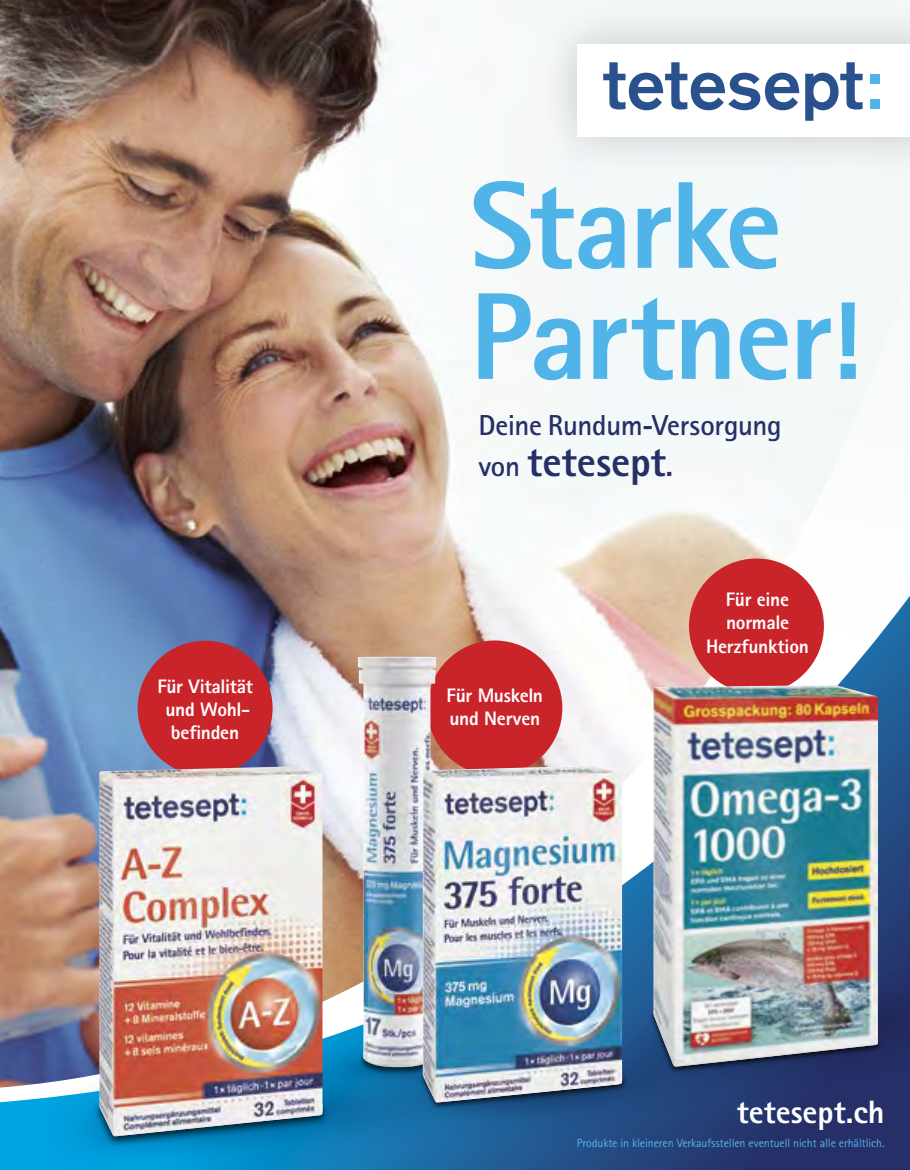
<style>
.page{position:relative;width:910px;height:1170px;background:#fff}
.page>*{position:absolute;margin:0;border:0;box-sizing:border-box;transform-origin:0 0}
.t1{font:800 123.9px/111px "Rotis Sans Serif";letter-spacing:-.025em;color:#51b4e8}
.t2{font:800 41.55px "Rotis Sans Serif";color:#262f67}
.t3{font:800 32.25px "Rotis Sans Serif";color:#fff}
.t4{font:700 28.95px "Rotis Sans Serif";letter-spacing:-.01em;color:#262f67}
.t5{font:800 19.5px/23.2px "Rotis Sans Serif";letter-spacing:-.015em;color:#fff;text-align:center}
.t6{font:12px "Rotis Sans Serif";letter-spacing:-.01em;color:#51b4e8}
.s1{font-size:110.7px}
.s2{font-weight:700;font-size:28.95px}
.s3{font-weight:700;font-size:29.7px}
</style>
<div class="page">
<img style="left:0;top:0;width:534px;height:65px">
<img style="left:0;top:65px;width:910px;height:530px">
<img style="left:0;top:595px;width:910px;height:574px">
<div style="left:689px;top:558px;width:135px;height:135px;background:#ca242b;border-radius:50%"></div>
<div style="left:427px;top:640px;width:135px;height:135px;background:#ca242b;border-radius:50%"></div>
<div style="left:138px;top:640px;width:135px;height:135px;background:#ca242b;border-radius:50%"></div>
<div style="left:534px;top:0;width:376px;height:179px;background:#000;opacity:.2"></div>
<div style="left:577px;top:44px;width:333px;height:92px;background:#fff"></div>
<div style="left:870px;top:74px;width:9px;height:9px;background:#51b4e8"></div>
<div style="left:870px;top:99px;width:9px;height:10px;background:#51b4e8"></div>
<svg style="left:805px;top:62px;width:58px;height:59px"></svg>
<svg style="left:603px;top:62px;width:196px;height:48px"></svg>
<img style="left:622px;top:903px;width:288px;height:266px">
<div style="left:649px;top:1007px;width:234px;height:66px;background:#242d64"></div>
<img style="left:653px;top:685px;width:225px;height:371px">
<img style="left:358px;top:656px;width:78px;height:310px">
<img style="left:322px;top:966px;width:505px;height:203px">
<div style="left:418px;top:1071px;width:209px;height:39px;background:#000;opacity:.75"></div>
<img style="left:423px;top:765px;width:199px;height:337px">
<img style="left:21px;top:974px;width:500px;height:195px">
<div style="left:92px;top:1100px;width:238px;height:47px;background:#000;opacity:.75"></div>
<img style="left:99px;top:766px;width:223px;height:370px">
<div style="left:470px;top:406px;width:318px;height:87px;background:#f5f9f8"></div>
<div style="left:462px;top:169px;width:406px;height:223px;background:#f3f8f9"></div>
<p class="t5" style="left:157px;top:674px;width:97px">Für Vitalität und Wohl&shy;befinden</p>
<h1 class="t1" style="left:469px;top:169px;width:394px">Starke<br>Partner<span class="s1">!</span></h1>
<h3 class="t4" style="left:478px;top:406px;width:305px">Deine Rundum-Versorgung</h3>
<h2 class="t2" style="left:478px;top:435px;width:196px"><span class="s2">von</span> tetesept<span class="s3">.</span></h2>
<p class="t5" style="left:447px;top:683px;width:98px;text-align:left">Für Muskeln und Nerven</p>
<p class="t5" style="left:706px;top:587px;width:104px">Für eine normale<br>Herzfunktion</p>
<h3 class="t3" style="left:737px;top:1091px;width:149px">tetesept.ch</h3>
<p class="t6" style="left:577px;top:1135px;width:309px">Produkte in kleineren Verkaufsstellen eventuell nicht alle erhältlich.</p>
</div>
